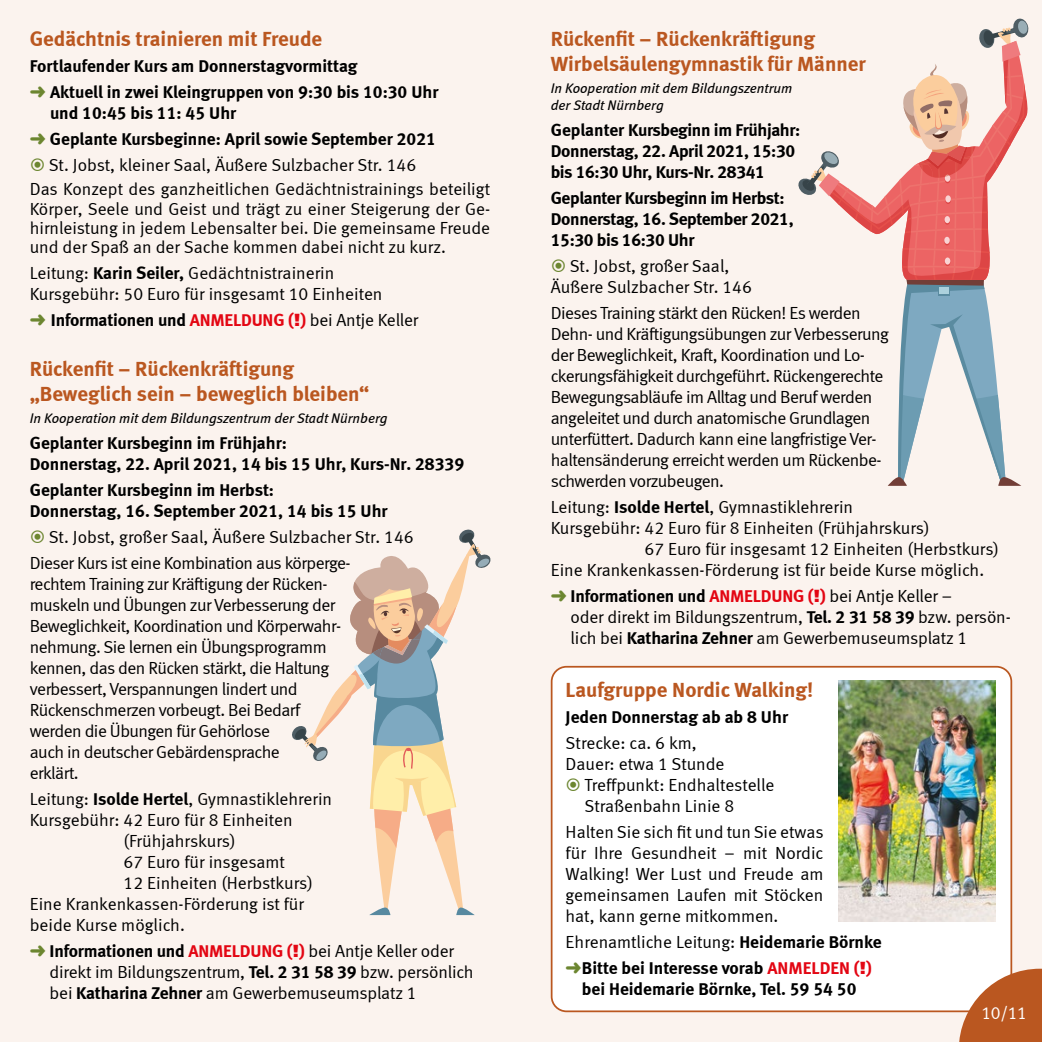
<style>
.page{position:relative;width:1042px;height:1042px;background:#fbf3ee}
.page>*{position:absolute;margin:0;border:0;box-sizing:border-box;transform-origin:0 0}
.t1{font:21px/25.2px "Meta Bold LF";color:#ba5720}
.t2{font:17.5px/21px "Meta Normal LF";letter-spacing:-.015em;color:#000}
.t3{font:17.5px/21px "Meta Bold LF";letter-spacing:-.005em;color:#000}
.t4{font:17.5px "Meta Normal LF";color:#fff}
.t5{font:italic 14px/16.8px "Meta Book LF";color:#000}
.s1{color:#6c8630}
.s2{font-family:"Meta Bold LF"}
.s3{color:#e30613}
.s4{font-family:"Frutiger";font-weight:900;color:#e30613}
.s5{font-family:"Meta Normal LF"}
.s6{font-family:"Meta Bold LF";color:#e30613}
</style>
<div class="page">
<svg style="left:798px;top:19px;width:230px;height:467px"></svg>
<svg style="left:292px;top:529px;width:198px;height:386px"></svg>
<div style="left:552px;top:667px;width:459px;height:344px;background:#fff;border-radius:15px"></div>
<div style="left:551px;top:666px;width:461px;height:346px;border:2px solid #ba5720;border-radius:15px"></div>
<img style="left:838px;top:681px;width:157px;height:241px">
<svg style="left:959px;top:968px;width:83px;height:74px"></svg>
<p class="t1" style="left:30px;top:26px;width:294px">Gedächtnis trainieren mit Freude</p>
<p class="t3" style="left:30px;top:53px;width:410px;line-height:25.9px">Fortlaufender Kurs am Donnerstagvormittag<br><span class="s1">➜</span> Aktuell in zwei Kleingruppen von 9:30 bis 10:30 Uhr</p>
<p class="t3" style="left:30px;top:100px;width:408px;line-height:25.9px;text-indent:20px">und 10:45 bis 11: 45 Uhr<br><span class="s1">➜</span> Geplante Kursbeginne: April sowie September 2021</p>
<p class="t2" style="left:30px;top:153px;width:462px;line-height:24.2px;text-indent:19px">St. Jobst, kleiner Saal, Äußere Sulzbacher Str. 146<br>Das Konzept des ganzheitlichen Gedächtnistrainings beteiligt</p>
<p class="t2" style="left:30px;top:199px;width:462px;line-height:19.2px;text-align:justify">Körper, Seele und Geist und trägt zu einer Steigerung der Ge&shy;hirnleistung in jedem Lebensalter bei. Die gemeinsame Freude und der Spaß an der Sache kommen dabei nicht zu kurz.</p>
<p class="t2" style="left:30px;top:262px;width:354px">Leitung: <span class="s2">Karin Seiler,</span> Gedächtnistrainerin<br>Kursgebühr: 50 Euro für insgesamt 10 Einheiten</p>
<p class="t3" style="left:30px;top:309px;width:390px"><span class="s1">➜</span> Informationen und <span class="s3">ANMELDUNG (</span><span class="s4">!</span><span class="s3">)</span> <span class="s5">bei Antje Keller</span></p>
<p class="t1" style="left:30px;top:356px;width:341px">Rückenfit – Rückenkräftigung „Beweglich sein – beweglich bleiben“</p>
<p class="t5" style="left:30px;top:410px;width:359px">In Kooperation mit dem Bildungszentrum der Stadt Nürnberg</p>
<p class="t3" style="left:30px;top:432px;width:436px">Geplanter Kursbeginn im Frühjahr:<br>Donnerstag, 22. April 2021, 14 bis 15 Uhr, Kurs-Nr. 28339</p>
<p class="t3" style="left:30px;top:479px;width:359px">Geplanter Kursbeginn im Herbst:<br>Donnerstag, 16. September 2021, 14 bis 15 Uhr</p>
<p class="t2" style="left:30px;top:524px;width:385px;line-height:25.9px;text-indent:19px">St. Jobst, großer Saal, Äußere Sulzbacher Str. 146<br>Dieser Kurs ist eine Kombination aus körperge-</p>
<p class="t2" style="left:30px;top:573px;width:313px">rechtem Training zur Kräftigung der Rücken&shy;muskeln und Übungen zur Verbesserung der Beweglichkeit, Koordination und Körperwahr&shy;nehmung. Sie lernen ein Übungsprogramm kennen, das den Rücken stärkt, die Haltung verbessert, Verspannungen lindert und Rückenschmerzen vorbeugt. Bei Bedarf werden die Übungen für Gehörlose<br>auch in deutscher Gebärdensprache<br>erklärt.</p>
<p class="t2" style="left:30px;top:788px;width:304px">Leitung: <span class="s2">Isolde Hertel</span>, Gymnastiklehrerin</p>
<p class="t2" style="left:30px;top:809px;width:264px">Kursgebühr: 42 Euro für 8 Einheiten</p>
<p class="t2" style="left:124px;top:830px;width:114px">(Frühjahrskurs)</p>
<p class="t2" style="left:124px;top:851px;width:163px">67 Euro für insgesamt</p>
<p class="t2" style="left:124px;top:872px;width:191px">12 Einheiten (Herbstkurs)</p>
<p class="t2" style="left:30px;top:893px;width:276px">Eine Krankenkassen-Förderung ist für</p>
<p class="t2" style="left:30px;top:914px;width:157px">beide Kurse möglich.</p>
<p class="t2" style="left:50px;top:940px;width:425px;text-indent:-20px"><span class="s1">➜</span> <span class="s2">Informationen und</span> <span class="s6">ANMELDUNG (</span><span class="s4">!</span><span class="s6">)</span> bei Antje Keller oder direkt im Bildungszentrum, <span class="s2">Tel. 2 31 58 39</span> bzw. persönlich bei <span class="s2">Katharina Zehner</span> am Gewerbemuseumsplatz 1</p>
<p class="t1" style="left:551px;top:26px;width:316px">Rückenfit – Rückenkräftigung<br>Wirbelsäulengymnastik für Männer</p>
<p class="t5" style="left:551px;top:80px;width:243px">In Kooperation mit dem Bildungszentrum der Stadt Nürnberg</p>
<p class="t3" style="left:551px;top:119px;width:251px">Geplanter Kursbeginn im Frühjahr:<br>Donnerstag, 22. April 2021, 15:30 bis 16:30 Uhr, Kurs-Nr. 28341</p>
<p class="t3" style="left:551px;top:187px;width:244px">Geplanter Kursbeginn im Herbst:<br>Donnerstag, 16. September 2021,<br>15:30 bis 16:30 Uhr</p>
<p class="t2" style="left:551px;top:255px;width:203px;text-align:center">St. Jobst, großer Saal,<br>Äußere Sulzbacher Str. 146</p>
<p class="t2" style="left:551px;top:302px;width:340px">Dieses Training stärkt den Rücken! Es werden Dehn- und Kräftigungsübungen zur Verbesserung der Beweglichkeit, Kraft, Koordination und Lo&shy;ckerungsfähigkeit durchgeführt. Rückengerechte Bewegungsabläufe im Alltag und Beruf werden angeleitet und durch anatomische Grundlagen unterfüttert. Dadurch kann eine langfristige Ver&shy;haltensänderung erreicht werden um Rückenbe&shy;schwerden vorzubeugen.</p>
<p class="t2" style="left:551px;top:496px;width:304px">Leitung: <span class="s2">Isolde Hertel</span>, Gymnastiklehrerin</p>
<p class="t2" style="left:551px;top:517px;width:380px">Kursgebühr: 42 Euro für 8 Einheiten (Frühjahrskurs)</p>
<p class="t2" style="left:644px;top:538px;width:356px">67 Euro für insgesamt 12 Einheiten (Herbstkurs)</p>
<p class="t2" style="left:551px;top:559px;width:435px">Eine Krankenkassen-Förderung ist für beide Kurse möglich.</p>
<p class="t3" style="left:551px;top:585px;width:403px"><span class="s1">➜</span> Informationen und <span class="s3">ANMELDUNG (</span><span class="s4">!</span><span class="s3">)</span> <span class="s5">bei Antje Keller –</span></p>
<p class="t2" style="left:570px;top:606px;width:442px">oder direkt im Bildungszentrum, <span class="s2">Tel. 2 31 58 39</span> bzw. persön&shy;lich bei <span class="s2">Katharina Zehner</span> am Gewerbemuseumsplatz 1</p>
<p class="t1" style="left:566px;top:677px;width:249px">Laufgruppe Nordic Walking!</p>
<p class="t3" style="left:566px;top:706px;width:224px">Jeden Donnerstag ab ab 8 Uhr</p>
<p class="t2" style="left:566px;top:732px;width:133px">Strecke: ca. 6 km,</p>
<p class="t2" style="left:566px;top:753px;width:160px">Dauer: etwa 1 Stunde</p>
<p class="t2" style="left:584px;top:774px;width:191px">Treffpunkt: Endhaltestelle</p>
<p class="t2" style="left:584px;top:795px;width:151px">Straßenbahn Linie 8</p>
<p class="t2" style="left:566px;top:821px;width:259px;text-align:justify">Halten Sie sich fit und tun Sie etwas für Ihre Gesundheit – mit Nordic Walking! Wer Lust und Freude am gemeinsamen Laufen mit Stöcken hat, kann gerne mitkommen.</p>
<p class="t2" style="left:566px;top:931px;width:317px">Ehrenamtliche Leitung: <span class="s2">Heidemarie Börnke</span></p>
<p class="t3" style="left:566px;top:957px;width:308px;text-align:center"><span class="s1">➜</span>Bitte bei Interesse vorab <span class="s3">ANMELDEN (</span><span class="s4">!</span><span class="s3">) </span>bei Heidemarie Börnke, Tel. 59 54 50</p>
<p class="t4" style="left:981px;top:1003px;width:47px">10/11</p>
</div>
